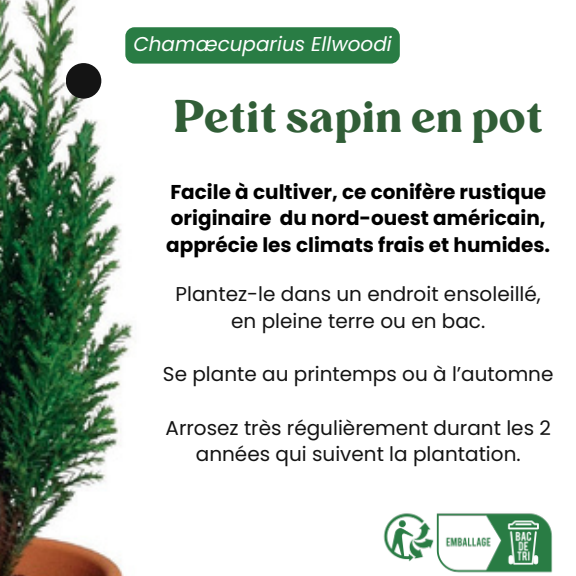
<style>
.page{position:relative;width:576px;height:576px;background:#fff}
.page>*{position:absolute;margin:0;border:0;box-sizing:border-box;transform-origin:0 0}
.t1{font:44px "Carena";color:#315e37}
.t2{font:20px/26.8px "Poppins";color:#141414;text-align:center}
.t3{font:700 20px/26.8px "Poppins";color:#000}
.t4{font:italic 20px "Poppins";color:#fff}
</style>
<div class="page">
<img style="left:0;top:0;width:136px;height:576px">
<svg style="left:61px;top:58px;width:46px;height:46px"></svg>
<img style="left:383px;top:513px;width:170px;height:60px">
<div style="left:66px;top:63px;width:35px;height:36px;background:#141414;border-radius:50%"></div>
<div style="left:125px;top:27px;width:275px;height:37px;background:#297c44;border-radius:9px"></div>
<h1 class="t4" style="left:133px;top:30px;width:260px">Chamæcuparius Ellwoodi</h1>
<p class="t1" style="left:173px;top:92px;width:371px">Petit sapin en pot</p>
<h2 class="t3" style="left:166px;top:178px;width:386px">Facile à cultiver, ce conifère rustique originaire du nord-ouest américain, apprécie les climats frais et humides.</h2>
<p class="t2" style="left:176px;top:281px;width:367px">Plantez-le dans un endroit ensoleillé, en pleine terre ou en bac.</p>
<p class="t2" style="left:163px;top:361px;width:392px">Se plante au printemps ou à l’automne</p>
<p class="t2" style="left:166px;top:414px;width:387px">Arrosez très régulièrement durant les 2 années qui suivent la plantation.</p>
</div>
